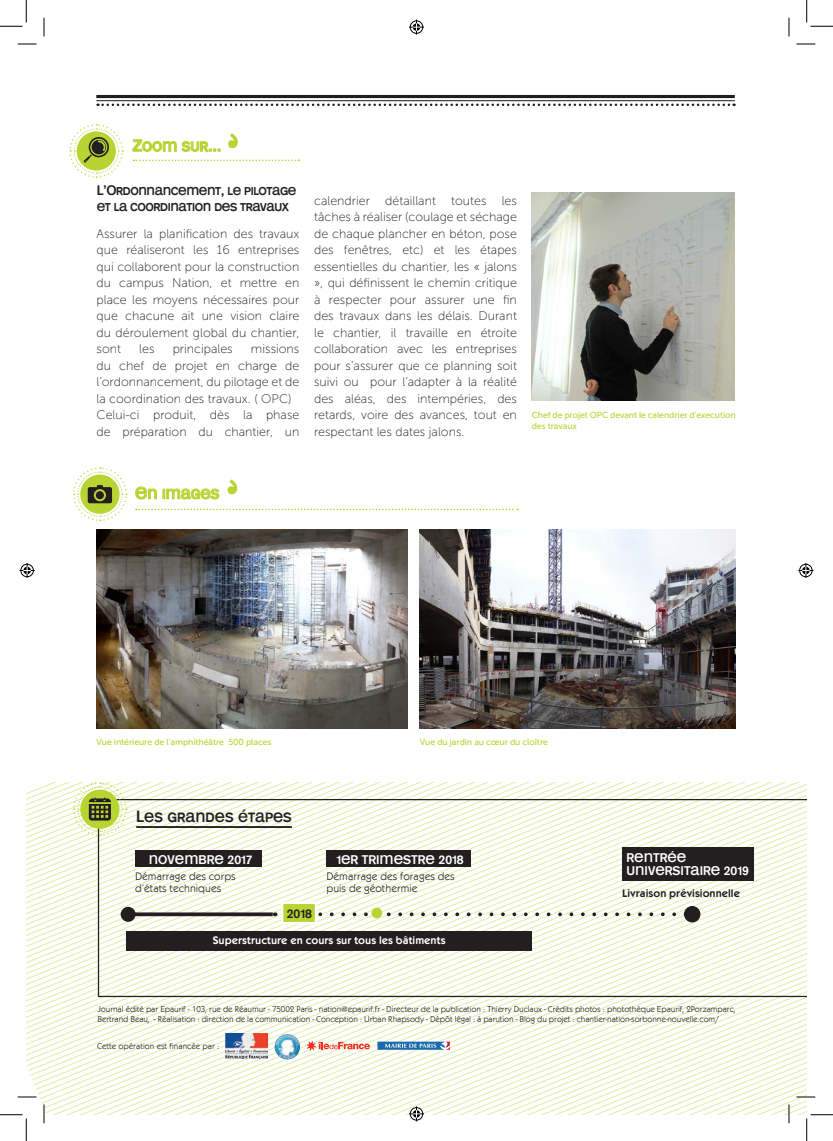
<style>
.page{position:relative;width:833px;height:1141px;background:#fff}
.page>*{position:absolute;margin:0;border:0;box-sizing:border-box;transform-origin:0 0}
.t1{font:16.25px "Mono Alphabet";color:#b8d432}
.t2{font:16.25px "Mono Alphabet";color:#231f20}
.SOUS-TITRE{font:13.75px/16.5px "Mono Alphabet";letter-spacing:-.03em;color:#231f20}
.t3{font:12.5px/16.5px "Museo Sans 100";color:#231f20;text-align:justify}
.t4{font:12.5px "Mono Alphabet";color:#fff}
.t5{font:12.5px "Mono Alphabet";color:#231f20}
.t6{font:11.25px/12.5px "Kabel ITC";color:#231f20}
.t7{font:600 11.25px "Kabel ITC";color:#fff}
.t8{font:600 11.25px "Kabel ITC";color:#231f20}
.t9{font:8.75px/10px "Kabel ITC";letter-spacing:-.01em;color:#231f20}
.t10{font:8.75px/10.5px "Museo Sans 500";letter-spacing:-.01em;color:#b8d432}
</style>
<div class="page">
<svg style="left:26px;top:782px;width:780px;height:332px"></svg>
<svg style="left:98px;top:799px;width:708px;height:197px"></svg>
<hr style="left:136px;top:826px;width:156px;height:1px;background:#231f20">
<svg style="left:317px;top:912px;width:366px;height:4px"></svg>
<div style="left:622px;top:846px;width:131px;height:34px;background:#231f20"></div>
<hr style="left:96px;top:95px;width:638px;height:3px;background:#231f20">
<hr style="left:96px;top:100px;width:638px;height:1px;background:#231f20">
<svg style="left:97px;top:103px;width:637px;height:3px"></svg>
<svg style="left:132px;top:139px;width:88px;height:14px"></svg>
<svg style="left:135px;top:486px;width:84px;height:13px"></svg>
<div style="left:371px;top:907px;width:11px;height:11px;background:#b8d432;border-radius:50%"></div>
<div style="left:683px;top:905px;width:17px;height:17px;background:#231f20;border-radius:50%"></div>
<svg style="left:72px;top:782px;width:55px;height:54px"></svg>
<svg style="left:73px;top:467px;width:54px;height:54px"></svg>
<svg style="left:133px;top:159px;width:166px;height:2px"></svg>
<svg style="left:136px;top:508px;width:382px;height:2px"></svg>
<svg style="left:228px;top:133px;width:10px;height:16px"></svg>
<svg style="left:227px;top:479px;width:11px;height:16px"></svg>
<svg style="left:69px;top:124px;width:55px;height:54px"></svg>
<img style="left:419px;top:529px;width:316px;height:199px">
<svg style="left:306px;top:1040px;width:64px;height:10px"></svg>
<img style="left:226px;top:1033px;width:42px;height:25px">
<svg style="left:377px;top:1041px;width:73px;height:8px"></svg>
<img style="left:274px;top:1033px;width:26px;height:26px;border-radius:13px">
<img style="left:96px;top:529px;width:311px;height:199px">
<div style="left:326px;top:850px;width:144px;height:17px;background:#231f20"></div>
<img style="left:531px;top:193px;width:203px;height:207px">
<div style="left:135px;top:850px;width:127px;height:17px;background:#231f20"></div>
<div style="left:127px;top:931px;width:404px;height:19px;background:#231f20"></div>
<div style="left:281px;top:901px;width:36px;height:23px;background:#b8d432;border:2px solid #fff"></div>
<svg style="left:18px;top:43px;width:18px;height:2px"></svg>
<svg style="left:796px;top:43px;width:18px;height:2px"></svg>
<svg style="left:18px;top:1096px;width:18px;height:1px"></svg>
<svg style="left:796px;top:1096px;width:18px;height:1px"></svg>
<svg style="left:43px;top:18px;width:2px;height:18px"></svg>
<svg style="left:43px;top:1104px;width:2px;height:19px"></svg>
<svg style="left:788px;top:18px;width:1px;height:18px"></svg>
<svg style="left:787px;top:1104px;width:2px;height:19px"></svg>
<svg style="left:0;top:0;width:27px;height:27px"></svg>
<svg style="left:0;top:1114px;width:27px;height:26px"></svg>
<svg style="left:806px;top:0;width:26px;height:27px"></svg>
<svg style="left:806px;top:1114px;width:26px;height:26px"></svg>
<svg style="left:409px;top:20px;width:15px;height:15px"></svg>
<svg style="left:409px;top:1106px;width:15px;height:15px"></svg>
<svg style="left:20px;top:563px;width:15px;height:15px"></svg>
<svg style="left:798px;top:563px;width:14px;height:15px"></svg>
<p class="t1" style="left:133px;top:136px;width:90px">Zoom sur...</p>
<p class="SOUS-TITRE" style="left:97px;top:182px;width:201px">L’Ordonnancement, le pilotage et la coordination des travaux</p>
<p class="t3" style="left:96px;top:225px;width:204px">Assurer la planification des travaux que réaliseront les 16 entreprises qui collaborent pour la construction du campus Nation, et mettre en place les moyens nécessaires pour que chacune ait une vision claire du déroulement global du chantier, sont</p>
<p class="t3" style="left:96px;top:341px;width:204px;text-indent:154px">missions du chef de projet en charge de l’ordonnancement, du pilotage et de la coordination des travaux. ( OPC)</p>
<p class="t3" style="left:96px;top:407px;width:204px">Celui-ci produit, dès la phase de préparation du chantier, un</p>
<p class="t3" style="left:139px;top:341px;width:17px">les</p>
<p class="t3" style="left:173px;top:341px;width:62px">principales</p>
<p class="t3" style="left:314px;top:192px;width:204px">calendrier détaillant toutes les tâches à réaliser (coulage et séchage de chaque plancher en béton, pose des fenêtres, etc) et les étapes essentielles du chantier, les « jalons », qui définissent le chemin critique à respecter pour assurer une fin des travaux dans les délais. Durant le chantier, il travaille en étroite collaboration avec les entreprises pour s’assurer que ce planning soit suivi ou pour l’adapter à la réalité des aléas, des intempéries, des retards, voire des avances, tout en respectant les dates jalons.</p>
<p class="t10" style="left:531px;top:410px;width:205px">Chef de projet OPC devant le calendrier d'execution des travaux</p>
<p class="t1" style="left:135px;top:483px;width:86px">En images</p>
<p class="t10" style="left:96px;top:737px;width:176px">Vue intérieure de l’amphithéâtre 500 places</p>
<p class="t10" style="left:419px;top:737px;width:129px">Vue du jardin au cœur du cloître</p>
<p class="t2" style="left:136px;top:806px;width:157px">Les grandes étapes</p>
<p class="t4" style="left:149px;top:852px;width:105px">NOVEMBRE 2017</p>
<p class="t6" style="left:135px;top:869px;width:102px">Démarrage des corps d’états techniques</p>
<p class="t4" style="left:336px;top:852px;width:129px">1ER TRIMESTRE 2018</p>
<p class="t6" style="left:326px;top:869px;width:130px">Démarrage des forages des puis de géothermie</p>
<p class="t4" style="left:626px;top:849px;width:61px">RENTRÉE</p>
<p class="t4" style="left:626px;top:863px;width:124px">UNIVERSITAIRE 2019</p>
<p class="t8" style="left:622px;top:886px;width:119px">Livraison prévisionnelle</p>
<p class="t5" style="left:286px;top:906px;width:27px">2018</p>
<p class="t7" style="left:213px;top:933px;width:234px">Superstructure en cours sur tous les bâtiments</p>
<p class="t9" style="left:97px;top:1003px;width:639px">Journal édité par Epaurif - 103, rue de Réaumur - 75002 Paris - nation@epaurif.fr - Directeur de la publication : Thierry Duclaux - Crédits photos : photothèque Epaurif, 2Porzamparc,<br>Bertrand Beau, - Réalisation : direction de la communication - Conception : Urban Rhapsody - Dépôt légal : à parution - Blog du projet : chantier-nation-sorbonne-nouvelle.com/</p>
<p class="t9" style="left:97px;top:1040px;width:123px">Cette opération est financée par :</p>
</div>
